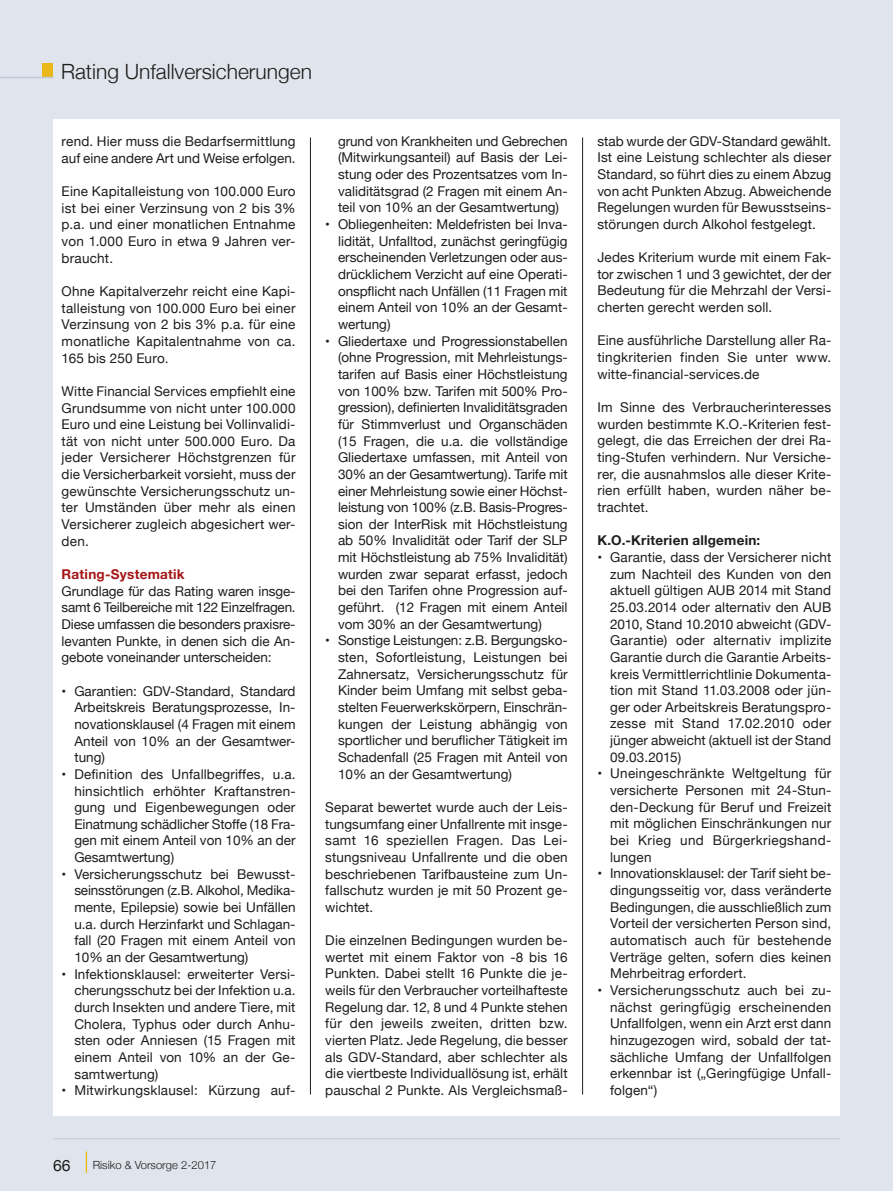
<style>
.page{position:relative;width:893px;height:1191px;background:#e0e4ec}
.page>*{position:absolute;margin:0;border:0;box-sizing:border-box;transform-origin:0 0}
.t1{font:300 21px "Helvetica Neue";color:#1d1d1b}
.t2{font:15.75px "Helvetica Neue";color:#1d1d1b}
.t3{font:13.5px/16.6px "Helvetica Neue";letter-spacing:.01em;color:#1d1d1b;text-align:justify}
.t4{font:700 13.5px "Helvetica Neue";letter-spacing:.02em;color:#1d1d1b}
.t5{font:700 13.5px "Helvetica Neue";letter-spacing:.02em;color:#a41515}
.t6{font:300 11.25px "Helvetica Neue";color:#1d1d1b}
</style>
<div class="page">
<hr style="left:53px;top:1138px;width:787px;height:1px;background:#c0c9d9">
<div style="left:43px;top:63px;width:10px;height:14px;background:#e9b717"></div>
<hr style="left:0;top:77px;width:53px;height:1px;background:#c0c9d9">
<svg style="left:86px;top:1151px;width:1px;height:21px"></svg>
<div style="left:53px;top:119px;width:787px;height:996px;background:#fff"></div>
<hr style="left:310px;top:137px;width:1px;height:957px;background:#1d1d1b">
<hr style="left:582px;top:137px;width:1px;height:957px;background:#1d1d1b">
<h1 class="t1" style="left:61px;top:54px;width:252px">Rating Unfallversicherungen</h1>
<p class="t3" style="left:62px;top:134px;width:235px">rend. Hier muss die Bedarfsermittlung auf eine andere Art und Weise erfolgen.</p>
<p class="t3" style="left:62px;top:184px;width:235px">Eine Kapitalleistung von 100.000 Euro ist bei einer Verzinsung von 2 bis 3% p.a. und einer monatlichen Entnahme von 1.000 Euro in etwa 9 Jahren ver&shy;braucht.</p>
<p class="t3" style="left:62px;top:283px;width:235px">Ohne Kapitalverzehr reicht eine Kapi&shy;talleistung von 100.000 Euro bei einer Verzinsung von 2 bis 3% p.a. für eine monatliche Kapitalentnahme von ca.<br>165 bis 250 Euro.</p>
<p class="t3" style="left:62px;top:383px;width:235px">Witte Financial Services empfiehlt eine Grundsumme von nicht unter 100.000<br>Euro und eine Leistung bei Vollinvalidi&shy;tät von nicht unter 500.000 Euro. Da jeder Versicherer Höchstgrenzen für die Versicherbarkeit vorsieht, muss der gewünschte Versicherungsschutz un&shy;ter Umständen über mehr als einen Versicherer zugleich abgesichert wer&shy;den.</p>
<p class="t5" style="left:62px;top:563px;width:124px">Rating-Systematik</p>
<p class="t3" style="left:62px;top:583px;width:236px">Grundlage für das Rating waren insge&shy;samt 6 Teilbereiche mit 122 Einzelfragen.<br>Diese umfassen die besonders praxisre&shy;levanten Punkte, in denen sich die An&shy;gebote voneinander unterscheiden:</p>
<p class="t3" style="left:74px;top:683px;width:223px;text-indent:-13px">• Garantien: GDV-Standard, Standard Arbeitskreis Beratungsprozesse, In&shy;novationsklausel (4 Fragen mit einem Anteil von 10% an der Gesamtwer&shy;tung)</p>
<p class="t3" style="left:74px;top:766px;width:223px;text-indent:-13px">• Definition des Unfallbegriffes, u.a. hinsichtlich erhöhter Kraftanstren&shy;gung und Eigenbewegungen oder Einatmung schädlicher Stoffe (18 Fra&shy;gen mit einem Anteil von 10% an der Gesamtwertung)</p>
<p class="t3" style="left:74px;top:866px;width:223px;text-indent:-13px">• Versicherungsschutz bei Bewusst&shy;seinsstörungen (z.B. Alkohol, Medika&shy;mente, Epilepsie) sowie bei Unfällen u.a. durch Herzinfarkt und Schlagan&shy;fall (20 Fragen mit einem Anteil von 10% an der Gesamtwertung)</p>
<p class="t3" style="left:74px;top:966px;width:223px;text-indent:-13px">• Infektionsklausel: erweiterter Versi&shy;cherungsschutz bei der Infektion u.a. durch Insekten und andere Tiere, mit Cholera, Typhus oder durch Anhu&shy;sten oder Anniesen (15 Fragen mit einem Anteil von 10% an der Ge&shy;samtwertung)</p>
<p class="t3" style="left:62px;top:1082px;width:235px">• Mitwirkungsklausel: Kürzung auf-</p>
<p class="t3" style="left:338px;top:133px;width:231px">grund von Krankheiten und Gebrechen (Mitwirkungsanteil) auf Basis der Lei&shy;stung oder des Prozentsatzes vom In&shy;validitätsgrad (2 Fragen mit einem An&shy;teil von 10% an der Gesamtwertung)</p>
<p class="t3" style="left:338px;top:217px;width:231px;text-indent:-13px">• Obliegenheiten: Meldefristen bei Inva&shy;lidität, Unfalltod, zunächst geringfügig erscheinenden Verletzungen oder aus&shy;drücklichem Verzicht auf eine Operati&shy;onspflicht nach Unfällen (11 Fragen mit einem Anteil von 10% an der Gesamt&shy;wertung)</p>
<p class="t3" style="left:338px;top:333px;width:231px;text-indent:-13px">• Gliedertaxe und Progressionstabellen (ohne Progression, mit Mehrleistungs&shy;tarifen auf Basis einer Höchstleistung von 100% bzw. Tarifen mit 500% Pro&shy;gression), definierten Invaliditätsgraden für Stimmverlust und Organschäden (15 Fragen, die u.a. die vollständige Gliedertaxe umfassen, mit Anteil von 30% an der Gesamtwertung). Tarife mit einer Mehrleistung sowie einer Höchst&shy;leistung von 100% (z.B. Basis-Progres&shy;sion der InterRisk mit Höchstleistung ab 50% Invalidität oder Tarif der SLP mit Höchstleistung ab 75% Invalidität) wurden zwar separat erfasst, jedoch bei den Tarifen ohne Progression auf&shy;geführt. (12 Fragen mit einem Anteil vom 30% an der Gesamtwertung)</p>
<p class="t3" style="left:338px;top:633px;width:231px;text-indent:-13px">• Sonstige Leistungen: z.B. Bergungsko&shy;sten, Sofortleistung, Leistungen bei Zahnersatz, Versicherungsschutz für Kinder beim Umfang mit selbst geba&shy;stelten Feuerwerkskörpern, Einschrän&shy;kungen der Leistung abhängig von sportlicher und beruflicher Tätigkeit im Schadenfall (25 Fragen mit Anteil von 10% an der Gesamtwertung)</p>
<p class="t3" style="left:325px;top:799px;width:244px">Separat bewertet wurde auch der Leis&shy;tungsumfang einer Unfallrente mit insge&shy;samt 16 speziellen Fragen. Das Lei&shy;stungsniveau Unfallrente und die oben beschriebenen Tarifbausteine zum Un&shy;fallschutz wurden je mit 50 Prozent ge&shy;wichtet.</p>
<p class="t3" style="left:325px;top:932px;width:244px">Die einzelnen Bedingungen wurden be&shy;wertet mit einem Faktor von -8 bis 16<br>Punkten. Dabei stellt 16 Punkte die je&shy;weils für den Verbraucher vorteilhafteste Regelung dar. 12, 8 und 4 Punkte stehen für den jeweils zweiten, dritten bzw. vierten Platz. Jede Regelung, die besser als GDV-Standard, aber schlechter als die viertbeste Individuallösung ist, erhält pauschal 2 Punkte. Als Vergleichsmaß-</p>
<p class="t2" style="left:53px;top:1153px;width:19px">66</p>
<p class="t6" style="left:93px;top:1155px;width:125px">Risiko &amp; Vorsorge 2-2017</p>
<p class="t3" style="left:597px;top:133px;width:235px">stab wurde der GDV-Standard gewählt.<br>Ist eine Leistung schlechter als dieser Standard, so führt dies zu einem Abzug von acht Punkten Abzug. Abweichende Regelungen wurden für Bewusstseins&shy;störungen durch Alkohol festgelegt.</p>
<p class="t3" style="left:597px;top:250px;width:235px">Jedes Kriterium wurde mit einem Fak&shy;tor zwischen 1 und 3 gewichtet, der der Bedeutung für die Mehrzahl der Versi&shy;cherten gerecht werden soll.</p>
<p class="t3" style="left:597px;top:333px;width:235px">Eine ausführliche Darstellung aller Ra&shy;tingkriterien finden Sie unter www. witte-financial-services.de</p>
<p class="t3" style="left:597px;top:400px;width:235px">Im Sinne des Verbraucherinteresses wurden bestimmte K.O.-Kriterien fest&shy;gelegt, die das Erreichen der drei Ra&shy;ting-Stufen verhindern. Nur Versiche&shy;rer, die ausnahmslos alle dieser Krite&shy;rien erfüllt haben, wurden näher be&shy;trachtet.</p>
<p class="t4" style="left:597px;top:530px;width:164px">K.O.-Kriterien allgemein:</p>
<p class="t3" style="left:610px;top:549px;width:223px;text-indent:-13px">• Garantie, dass der Versicherer nicht zum Nachteil des Kunden von den aktuell gültigen AUB 2014 mit Stand 25.03.2014 oder alternativ den AUB 2010, Stand 10.2010 abweicht (GDV-Garantie) oder alternativ implizite Garantie durch die Garantie Arbeits&shy;kreis Vermittlerrichtlinie Dokumenta&shy;tion mit Stand 11.03.2008 oder jün&shy;ger oder Arbeitskreis Beratungspro&shy;zesse mit Stand 17.02.2010 oder jünger abweicht (aktuell ist der Stand 09.03.2015)</p>
<p class="t3" style="left:610px;top:766px;width:223px;text-indent:-13px">• Uneingeschränkte Weltgeltung für versicherte Personen mit 24-Stun&shy;den-Deckung für Beruf und Freizeit mit möglichen Einschränkungen nur bei Krieg und Bürgerkriegshand&shy;lungen</p>
<p class="t3" style="left:610px;top:866px;width:223px;text-indent:-13px">• Innovationsklausel: der Tarif sieht be&shy;dingungsseitig vor, dass veränderte Bedingungen, die ausschließlich zum Vorteil der versicherten Person sind, automatisch auch für bestehende Verträge gelten, sofern dies keinen Mehrbeitrag erfordert.</p>
<p class="t3" style="left:610px;top:982px;width:223px;text-indent:-13px">• Versicherungsschutz auch bei zu&shy;nächst geringfügig erscheinenden Unfallfolgen, wenn ein Arzt erst dann hinzugezogen wird, sobald der tat&shy;sächliche Umfang der Unfallfolgen erkennbar ist („Geringfügige Unfall&shy;folgen“)</p>
</div>
